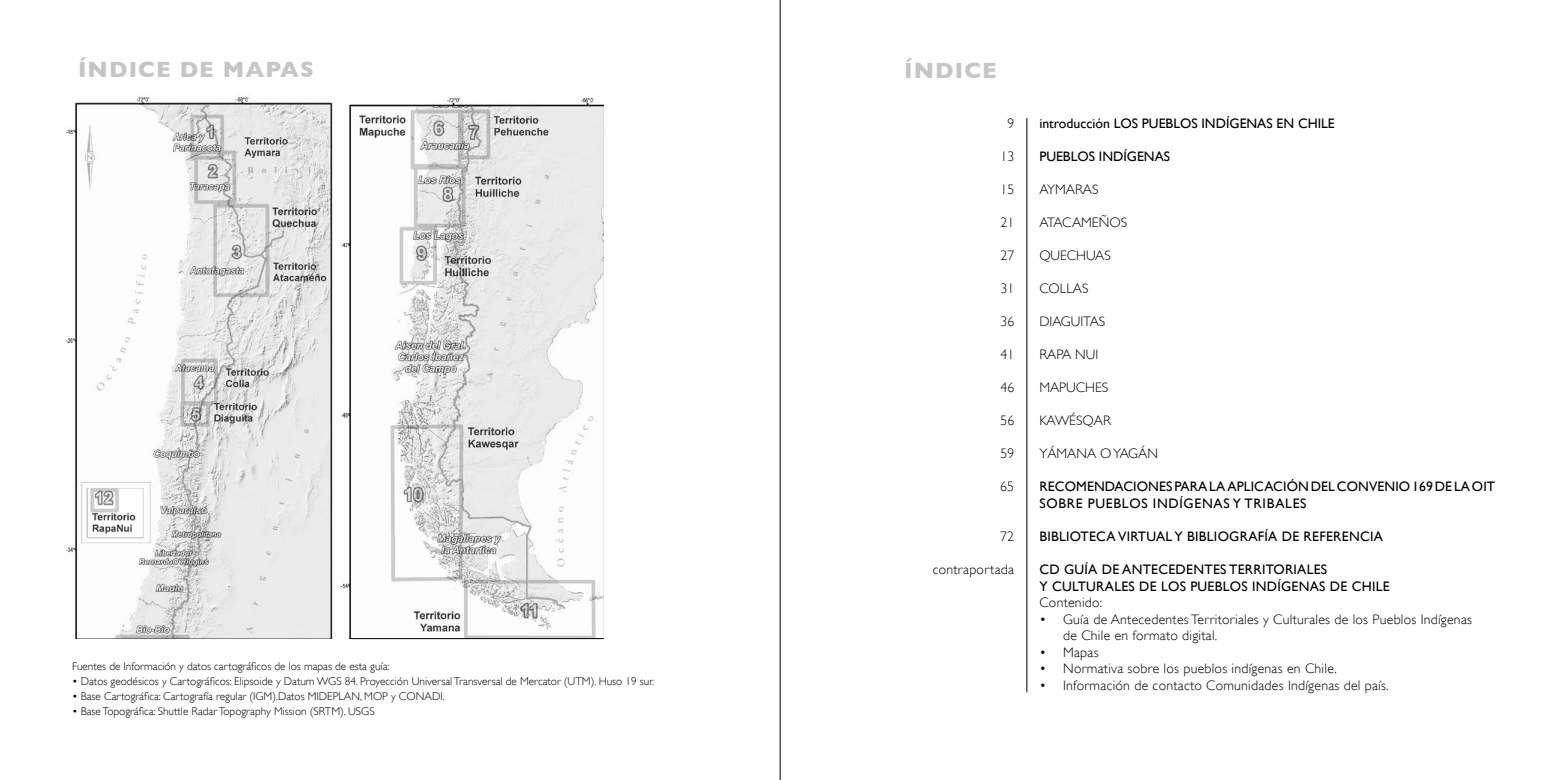
<style>
.page{position:relative;width:1560px;height:780px;background:#fff}
.page>*{position:absolute;margin:0;border:0;box-sizing:border-box;transform-origin:0 0}
.t1{font:700 22.5px "Gill Sans";letter-spacing:.05em;color:#c5c6c8}
.t2{font:300 13.75px/16.5px "Gill Sans";letter-spacing:.02em;color:#000}
.t3{font:13.75px "Gill Sans";letter-spacing:.01em;color:#000}
.t4{font:300 13.75px "Gill Sans";color:#000}
.t5{font:13.75px "Gill Sans";letter-spacing:.05em;color:#000}
.t6{font:300 11.25px "Gill Sans";color:#000}
</style>
<div class="page">
<hr style="left:1026px;top:118px;width:1px;height:574px;background:#000">
<img style="left:66px;top:97px;width:537px;height:541px">
<hr style="left:349px;top:638px;width:254px;height:1px;background:#000">
<hr style="left:779px;top:0;width:1px;height:780px;background:#000">
<h1 class="t1" style="left:78px;top:56px;width:26px">ÍNDI</h1>
<h1 class="t1" style="left:138px;top:56px;width:125px">CE DE MAPAS</h1>
<p class="t6" style="left:72px;top:659px;width:319px">Fuentes de Información y datos cartográficos de los mapas de esta guía:</p>
<p class="t6" style="left:72px;top:674px;width:583px">• Datos geodésicos y Cartográficos: Elipsoide y Datum WGS 84. Proyección Universal Transversal de Mercator (UTM). Huso 19 sur.</p>
<p class="t6" style="left:72px;top:689px;width:374px">• Base Cartográfica: Cartografía regular (IGM).Datos MIDEPLAN, MOP y CONADI.</p>
<p class="t6" style="left:72px;top:704px;width:304px">• Base Topográfica: Shuttle Radar Topography Mission (SRTM). USGS</p>
<h1 class="t1" style="left:904px;top:58px;width:26px">ÍNDI</h1>
<h1 class="t1" style="left:964px;top:58px;width:31px">CE</h1>
<p class="t2" style="left:1007px;top:115px;width:8px">9</p>
<p class="t3" style="left:1039px;top:115px;width:297px">INTRODUCCIÓN LOS PUEBLOS INDÍGENAS EN CHILE</p>
<p class="t2" style="left:1000px;top:148px;width:15px">13</p>
<p class="t3" style="left:1039px;top:148px;width:132px">PUEBLOS INDÍGENAS</p>
<p class="t2" style="left:1000px;top:181px;width:15px">15</p>
<p class="t4" style="left:1039px;top:182px;width:60px">AYMARAS</p>
<p class="t2" style="left:1000px;top:214px;width:15px">21</p>
<p class="t4" style="left:1039px;top:215px;width:88px">ATACAMEÑOS</p>
<p class="t2" style="left:1000px;top:247px;width:15px">27</p>
<p class="t2" style="left:1039px;top:247px;width:72px">QUECHUAS</p>
<p class="t2" style="left:1000px;top:280px;width:32px">31 C</p>
<p class="t2" style="left:1048px;top:280px;width:40px">OLLAS</p>
<p class="t2" style="left:1000px;top:313px;width:32px">36 D</p>
<p class="t4" style="left:1049px;top:314px;width:56px">IAGUITAS</p>
<p class="t2" style="left:1000px;top:346px;width:15px">41</p>
<p class="t2" style="left:1039px;top:346px;width:60px">RAPA N UI</p>
<p class="t2" style="left:1000px;top:379px;width:15px">46</p>
<p class="t2" style="left:1039px;top:379px;width:63px">MAPUCHES</p>
<p class="t2" style="left:1000px;top:412px;width:15px">56</p>
<p class="t4" style="left:1039px;top:413px;width:73px">KAWÉSQAR</p>
<p class="t4" style="left:1000px;top:446px;width:157px">59 YÁMANA O YAGÁN</p>
<p class="t2" style="left:1000px;top:478px;width:15px">65</p>
<p class="t3" style="left:1039px;top:478px;width:19px">RECOMENDACIONES</p>
<p class="t3" style="left:1174px;top:478px;width:10px">PARA</p>
<p class="t3" style="left:1208px;top:478px;width:287px">LA APLICACIÓN DEL CONVENIO 169 DE LA OIT</p>
<p class="t3" style="left:1014px;top:495px;width:11px">SOBRE</p>
<p class="t3" style="left:1087px;top:495px;width:10px">PUEBLOS</p>
<p class="t3" style="left:1152px;top:495px;width:15px">INDÍGENAS</p>
<p class="t5" style="left:1232px;top:495px;width:75px">Y TRIBALES</p>
<p class="t2" style="left:999px;top:528px;width:16px">72</p>
<p class="t3" style="left:1039px;top:528px;width:345px">BIBLIOTECA VIRTUAL Y BIBLIOGRAFÍA DE REFERENCIA</p>
<p class="t2" style="left:932px;top:561px;width:83px">contraportada</p>
<p class="t3" style="left:1039px;top:561px;width:44px">CD GUÍA</p>
<p class="t3" style="left:1101px;top:561px;width:40px">DE ANTECEDENTES</p>
<p class="t3" style="left:1228px;top:561px;width:17px">TERRITORIALES</p>
<p class="t3" style="left:1014px;top:577px;width:13px">Y</p>
<p class="t3" style="left:1051px;top:577px;width:19px">CULTURALES</p>
<p class="t3" style="left:1139px;top:577px;width:31px">DE LOS</p>
<p class="t3" style="left:1190px;top:577px;width:9px">PUEBLOS</p>
<p class="t3" style="left:1251px;top:577px;width:9px">IND</p>
<p class="t3" style="left:1277px;top:577px;width:14px">ÍGENAS</p>
<p class="t3" style="left:1329px;top:577px;width:31px">DE CHILE</p>
<p class="t2" style="left:1039px;top:594px;width:64px">Contenido:</p>
<p class="t2" style="left:1062px;top:610px;width:410px;text-indent:-24px">• Guía de Antecedentes Territoriales y Culturales de los Pueblos Indígenas de Chile en formato digital.</p>
<p class="t2" style="left:1039px;top:643px;width:61px">• Mapas</p>
<p class="t2" style="left:1039px;top:660px;width:299px">• Normativa sobre los pueblos indígenas en Chile.</p>
<p class="t2" style="left:1039px;top:676px;width:351px">• Información de contacto Comunidades Indígenas del país.</p>
</div>
